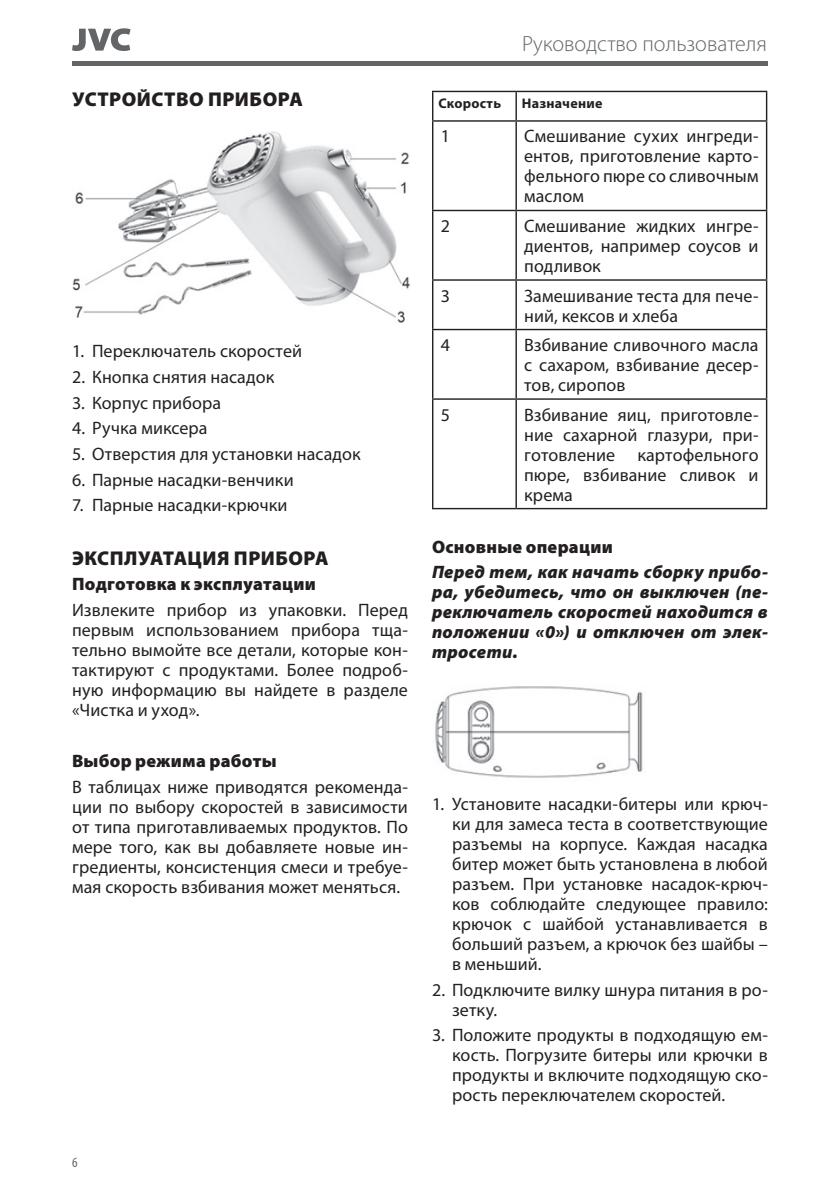
<style>
.page{position:relative;width:840px;height:1191px;background:#fff}
.page>*{position:absolute;margin:0;border:0;box-sizing:border-box;transform-origin:0 0}
.t1{font:300 22px "Myriad Pro";color:#626669}
.Заголовки{font:900 20px "Myriad Pro";letter-spacing:.02em;color:#231f20}
.Основной_текст{font:900 20px "Myriad Pro";letter-spacing:.02em;color:#231f20}
.Основной_текстовый_б{font:18px/20px "Myriad Pro";letter-spacing:.005em;color:#231f20;text-align:justify}
.Основной_текст_для_с{font:18px/20px "Myriad Pro";letter-spacing:.005em;color:#231f20;text-align:justify}
.внимание{font:italic 900 18px/20px "Myriad Pro";letter-spacing:.015em;color:#231f20;text-align:justify}
.ПОДзагаловки{font:900 18px "Myriad Pro";letter-spacing:.015em;color:#231f20}
.t2{font:condensed 14.2px "Myriad Pro";color:#626669}
.Основной_текстовый_б-2{font:700 14px "Myriad Pro";letter-spacing:.02em;color:#231f20}
</style>
<div class="page">
<hr style="left:839px;top:20px;width:1px;height:36px;background:#000">
<hr style="left:72px;top:62px;width:695px;height:4px;background:#626669">
<svg style="left:72px;top:28px;width:58px;height:23px"></svg>
<img style="left:72px;top:131px;width:337px;height:191px">
<hr style="left:432px;top:91px;width:84px;height:1px;background:#231f20">
<svg style="left:432px;top:92px;width:1px;height:28px"></svg>
<hr style="left:516px;top:91px;width:250px;height:1px;background:#231f20">
<svg style="left:515px;top:92px;width:1px;height:28px"></svg>
<svg style="left:765px;top:92px;width:1px;height:28px"></svg>
<hr style="left:432px;top:120px;width:84px;height:2px;background:#231f20">
<hr style="left:432px;top:122px;width:1px;height:88px;background:#231f20">
<hr style="left:516px;top:120px;width:250px;height:2px;background:#231f20">
<hr style="left:515px;top:122px;width:1px;height:88px;background:#231f20">
<hr style="left:765px;top:122px;width:1px;height:88px;background:#231f20">
<hr style="left:432px;top:210px;width:84px;height:1px;background:#231f20">
<hr style="left:432px;top:211px;width:1px;height:68px;background:#231f20">
<hr style="left:516px;top:210px;width:250px;height:1px;background:#231f20">
<hr style="left:515px;top:211px;width:1px;height:68px;background:#231f20">
<hr style="left:765px;top:211px;width:1px;height:68px;background:#231f20">
<hr style="left:432px;top:279px;width:84px;height:2px;background:#231f20">
<hr style="left:432px;top:281px;width:1px;height:48px;background:#231f20">
<hr style="left:516px;top:279px;width:250px;height:2px;background:#231f20">
<hr style="left:515px;top:281px;width:1px;height:48px;background:#231f20">
<hr style="left:765px;top:281px;width:1px;height:48px;background:#231f20">
<hr style="left:432px;top:329px;width:84px;height:1px;background:#231f20">
<hr style="left:432px;top:330px;width:1px;height:68px;background:#231f20">
<hr style="left:516px;top:329px;width:250px;height:1px;background:#231f20">
<hr style="left:515px;top:330px;width:1px;height:68px;background:#231f20">
<hr style="left:765px;top:330px;width:1px;height:68px;background:#231f20">
<hr style="left:432px;top:398px;width:84px;height:2px;background:#231f20">
<hr style="left:432px;top:400px;width:1px;height:108px;background:#231f20">
<hr style="left:516px;top:398px;width:250px;height:2px;background:#231f20">
<hr style="left:515px;top:400px;width:1px;height:108px;background:#231f20">
<hr style="left:765px;top:400px;width:1px;height:108px;background:#231f20">
<hr style="left:432px;top:508px;width:84px;height:1px;background:#231f20">
<hr style="left:516px;top:508px;width:250px;height:1px;background:#231f20">
<img style="left:435px;top:686px;width:208px;height:92px">
<p class="Основной_текст" style="left:72px;top:88px;width:232px">УСТРОЙСТВО ПРИБОРА</p>
<p class="Основной_текст_для_с" style="left:72px;top:341px;width:231px">1. Переключатель скоростей</p>
<p class="Основной_текст_для_с" style="left:72px;top:366px;width:204px">2. Кнопка снятия насадок</p>
<p class="Основной_текст_для_с" style="left:72px;top:392px;width:150px">3. Корпус прибора</p>
<p class="Основной_текст_для_с" style="left:72px;top:418px;width:137px">4. Ручка миксера</p>
<p class="Основной_текст_для_с" style="left:72px;top:443px;width:290px">5. Отверстия для установки насадок</p>
<p class="Основной_текст_для_с" style="left:72px;top:469px;width:223px">6. Парные насадки-венчики</p>
<p class="Основной_текст_для_с" style="left:72px;top:495px;width:217px">7. Парные насадки-крючки</p>
<p class="Заголовки" style="left:72px;top:546px;width:258px">ЭКСПЛУАТАЦИЯ ПРИБОРА</p>
<p class="ПОДзагаловки" style="left:72px;top:574px;width:245px">Подготовка к эксплуатации</p>
<p class="Основной_текстовый_б" style="left:72px;top:599px;width:337px">Извлеките прибор из упаковки. Перед первым использованием прибора тща&shy;тельно вымойте все детали, которые кон&shy;тактируют с продуктами. Более подроб&shy;ную информацию вы найдете в разделе «Чистка и уход».</p>
<p class="ПОДзагаловки" style="left:72px;top:751px;width:206px">Выбор режима работы</p>
<p class="Основной_текстовый_б" style="left:72px;top:776px;width:337px">В таблицах ниже приводятся рекоменда&shy;ции по выбору скоростей в зависимости от типа приготавливаемых продуктов. По мере того, как вы добавляете новые ин&shy;гредиенты, консистенция смеси и требуе&shy;мая скорость взбивания может меняться.</p>
<p class="t2" style="left:72px;top:1154px;width:7px">6</p>
<p class="t1" style="left:522px;top:32px;width:246px">Руководство пользователя</p>
<p class="Основной_текстовый_б-2" style="left:438px;top:94px;width:64px">Скорость</p>
<p class="Основной_текстовый_б-2" style="left:521px;top:94px;width:82px">Назначение</p>
<p class="Основной_текстовый_б" style="left:440px;top:126px;width:11px">1</p>
<p class="Основной_текстовый_б" style="left:524px;top:126px;width:236px">Смешивание сухих ингреди&shy;ентов, приготовление карто&shy;фельного пюре со сливочным маслом</p>
<p class="Основной_текстовый_б" style="left:440px;top:216px;width:11px">2</p>
<p class="Основной_текстовый_б" style="left:524px;top:216px;width:236px">Смешивание жидких ингре&shy;диентов, например соусов и подливок</p>
<p class="Основной_текстовый_б" style="left:440px;top:285px;width:11px">3</p>
<p class="Основной_текстовый_б" style="left:524px;top:285px;width:236px">Замешивание теста для пече&shy;ний, кексов и хлеба</p>
<p class="Основной_текстовый_б" style="left:440px;top:335px;width:11px">4</p>
<p class="Основной_текстовый_б" style="left:524px;top:335px;width:236px">Взбивание сливочного масла с сахаром, взбивание десер&shy;тов, сиропов</p>
<p class="Основной_текстовый_б" style="left:440px;top:404px;width:11px">5</p>
<p class="Основной_текстовый_б" style="left:524px;top:404px;width:236px">Взбивание яиц, приготовле&shy;ние сахарной глазури, при&shy;готовление картофельного пюре, взбивание сливок и крема</p>
<p class="ПОДзагаловки" style="left:432px;top:536px;width:182px">Основные операции</p>
<p class="внимание" style="left:432px;top:562px;width:337px">Перед тем, как начать сборку прибо&shy;ра, убедитесь, что он выключен (пе&shy;реключатель скоростей находится в положении «0») и отключен от элек&shy;тросети.</p>
<p class="Основной_текст_для_с" style="left:452px;top:793px;width:317px;text-indent:-20px">1. Установите насадки-битеры или крюч&shy;ки для замеса теста в соответствующие разъемы на корпусе. Каждая насадка битер может быть установлена в любой разъем. При установке насадок-крюч&shy;ков соблюдайте следующее правило: крючок с шайбой устанавливается в больший разъем, а крючок без шайбы – в меньший.</p>
<p class="Основной_текст_для_с" style="left:452px;top:979px;width:317px;text-indent:-20px">2. Подключите вилку шнура питания в ро&shy;зетку.</p>
<p class="Основной_текст_для_с" style="left:452px;top:1024px;width:317px;text-indent:-20px">3. Положите продукты в подходящую ем&shy;кость. Погрузите битеры или крючки в продукты и включите подходящую ско&shy;рость переключателем скоростей.</p>
</div>
